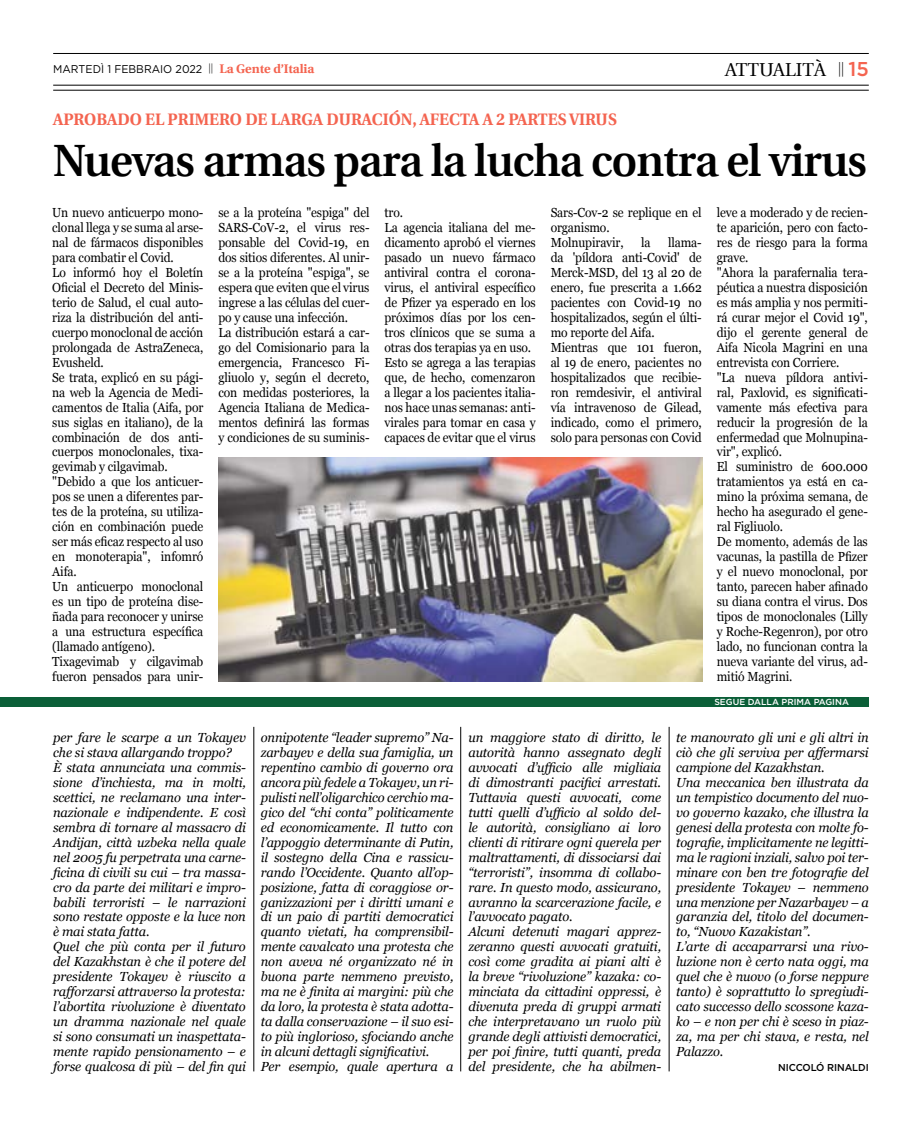
<style>
.page{position:relative;width:922px;height:1125px;background:#fff}
.page>*{position:absolute;margin:0;border:0;box-sizing:border-box;transform-origin:0 0}
.t1{font:600 45.25px "Utopia";letter-spacing:-.02em;color:#000;scale:.96 1}
.t2{font:18.75px "Utopia";color:#000}
.t3{font:700 16.62px "Utopia";color:#f46450;scale:.95 1}
.t4{font:italic 13.12px/14.9px "Georgia";letter-spacing:-.01em;color:#000}
.t5{font:13.12px/14.9px "Georgia";letter-spacing:-.01em;color:#000;scale:.92 1}
.t6{font:11.25px "Gotham";color:#000;scale:.95 1}
.t7{font:500 10px "Gotham";letter-spacing:-.01em;color:#000}
.t8{font:500 8.75px "Gotham";color:#fff}
.s1{font-family:"Utopia";font-weight:700;font-size:12.5px;color:#f46450}
.s2{font-family:"Gotham";font-weight:500;font-size:20px;color:#f46450}
</style>
<div class="page">
<hr style="left:53px;top:53px;width:815px;height:1px;background:#000">
<hr style="left:53px;top:90px;width:815px;height:1px;background:#000">
<hr style="left:53px;top:85px;width:815px;height:1px;background:#000">
<div style="left:0;top:697px;width:868px;height:10px;background:#0b5f38"></div>
<hr style="left:253px;top:727px;width:1px;height:344px;background:#000">
<hr style="left:460px;top:727px;width:1px;height:344px;background:#000">
<hr style="left:668px;top:727px;width:1px;height:344px;background:#000">
<img style="left:218px;top:457px;width:484px;height:225px">
<p class="t6" style="left:53px;top:62px;width:276px">MARTEDÌ 1 FEBBRAIO 2022 <sup>||</sup> <span class="s1">La Gente d’Italia</span></p>
<h2 class="t2" style="left:724px;top:59px;width:145px">ATTUALITÀ <sup>||</sup> <span class="s2">15</span></h2>
<p class="t3" style="left:53px;top:110px;width:594px">APROBADO EL PRIMERO DE LARGA DURACIÓN, AFECTA A 2 PARTES VIRUS</p>
<h1 class="t1" style="left:53px;top:135px;width:848px">Nuevas armas para la lucha contra el virus</h1>
<p class="t5" style="left:52px;top:205px;width:166px">Un nuevo anticuerpo mono&shy;clonal llega y se suma al arse&shy;nal de fármacos disponibles para combatir el Covid.<br>Lo informó hoy el Boletín<br>Oficial el Decreto del Minis&shy;terio de Salud, el cual auto&shy;riza la distribución del anti&shy;cuerpo monoclonal de acción prolongada de AstraZeneca,<br>Evusheld.<br>Se trata, explicó en su pági&shy;na web la Agencia de Medi&shy;camentos de Italia (Aifa, por sus siglas en italiano), de la combinación de dos anti&shy;cuerpos monoclonales, tixa&shy;gevimab y cilgavimab. "Debido a que los anticuer&shy;pos se unen a diferentes par&shy;tes de la proteína, su utiliza&shy;ción en combinación puede ser más eficaz respecto al uso en monoterapia", infomró<br>Aifa.<br>Un anticuerpo monoclonal es un tipo de proteína dise&shy;ñada para reconocer y unirse a una estructura específica (llamado antígeno).<br>Tixagevimab y cilgavimab fueron pensados para unir-</p>
<p class="t5" style="left:218px;top:205px;width:166px">se a la proteína "espiga" del<br>SARS-CoV-2, el virus res&shy;ponsable del Covid-19, en dos sitios diferentes. Al unir&shy;se a la proteína "espiga", se espera que eviten que el virus ingrese a las células del cuer&shy;po y cause una infección.<br>La distribución estará a car&shy;go del Comisionario para la emergencia, Francesco Fi&shy;gliuolo y, según el decreto, con medidas posteriores, la<br>Agencia Italiana de Medica&shy;mentos definirá las formas y condiciones de su suminis-</p>
<p class="t5" style="left:384px;top:205px;width:166px">tro.<br>La agencia italiana del me&shy;dicamento aprobó el viernes pasado un nuevo fármaco antiviral contra el corona&shy;virus, el antiviral específico de Pfizer ya esperado en los próximos días por los cen&shy;tros clínicos que se suma a otras dos terapias ya en uso.<br>Esto se agrega a las terapias que, de hecho, comenzaron a llegar a los pacientes italia&shy;nos hace unas semanas: anti&shy;virales para tomar en casa y capaces de evitar que el virus</p>
<p class="t5" style="left:550px;top:205px;width:166px">Sars-Cov-2 se replique en el organismo.<br>Molnupiravir,</p>
<p class="t5" style="left:550px;top:235px;width:166px;text-indent:117px">llama&shy;da 'píldora anti-Covid' de<br>Merck-MSD, del 13 al 20 de enero, fue prescrita a 1.662 pacientes con Covid-19 no hospitalizados, según el últi&shy;mo reporte del Aifa.<br>Mientras que 101 fueron, al 19 de enero, pacientes no hospitalizados que recibie&shy;ron remdesivir, el antiviral vía intravenoso de Gilead, indicado, como el primero, solo para personas con Covid</p>
<p class="t5" style="left:641px;top:235px;width:12px">la</p>
<p class="t5" style="left:716px;top:205px;width:166px">leve a moderado y de recien&shy;te aparición, pero con facto&shy;res de riesgo para la forma grave.<br>"Ahora la parafernalia tera&shy;péutica a nuestra disposición es más amplia y nos permiti&shy;rá curar mejor el Covid 19", dijo el gerente general de<br>Aifa Nicola Magrini en una entrevista con Corriere.<br>"La nueva píldora antivi&shy;ral, Paxlovid, es significati&shy;vamente más efectiva para reducir la progresión de la enfermedad que Molnupina&shy;vir", explicó.<br>El suministro de 600.000 tratamientos ya está en ca&shy;mino la próxima semana, de hecho ha asegurado el gene&shy;ral Figliuolo.<br>De momento, además de las vacunas, la pastilla de Pfizer y el nuevo monoclonal, por tanto, parecen haber afinado su diana contra el virus. Dos tipos de monoclonales (Lilly y Roche-Regenron), por otro lado, no funcionan contra la nueva variante del virus, ad&shy;mitió Magrini.</p>
<p class="t8" style="left:714px;top:696px;width:136px">SEGUE DALLA PRIMA PAGINA</p>
<p class="t4" style="left:53px;top:730px;width:194px">per fare le scarpe a un Tokayev che si stava allargando troppo?<br>È stata annunciata una commis&shy;sione d’inchiesta, ma in molti, scettici, ne reclamano una inter&shy;nazionale e indipendente. E così sembra di tornare al massacro di<br>Andijan, città uzbeka nella quale nel 2005 fu perpetrata una carne&shy;ficina di civili su cui – tra massa&shy;cro da parte dei militari e impro&shy;babili terroristi – le narrazioni sono restate opposte e la luce non è mai stata fatta.<br>Quel che più conta per il futuro del Kazakhstan è che il potere del presidente Tokayev è riuscito a rafforzarsi attraverso la protesta: l’abortita rivoluzione è diventato un dramma nazionale nel quale si sono consumati un inaspettata&shy;mente rapido pensionamento – e forse qualcosa di più – del fin qui</p>
<p class="t4" style="left:261px;top:730px;width:194px">onnipotente “leader supremo” Na&shy;zarbayev e della sua famiglia, un repentino cambio di governo ora ancora più fedele a Tokayev, un ri&shy;pulisti nell’oligarchico cerchio ma&shy;gico del “chi conta” politicamente ed economicamente. Il tutto con l’appoggio determinante di Putin, il sostegno della Cina e rassicu&shy;rando l’Occidente. Quanto all’op&shy;posizione, fatta di coraggiose or&shy;ganizzazioni per i diritti umani e di un paio di partiti democratici quanto vietati, ha comprensibil&shy;mente cavalcato una protesta che non aveva né organizzato né in buona parte nemmeno previsto, ma ne è finita ai margini: più che da loro, la protesta è stata adotta&shy;ta dalla conservazione – il suo esi&shy;to più inglorioso, sfociando anche in alcuni dettagli significativi.<br>Per esempio, quale apertura a</p>
<p class="t4" style="left:468px;top:730px;width:194px">un maggiore stato di diritto, le autorità hanno assegnato degli avvocati d’ufficio alle migliaia di dimostranti pacifici arrestati.<br>Tuttavia questi avvocati, come tutti quelli d’ufficio al soldo del&shy;le autorità, consigliano ai loro clienti di ritirare ogni querela per maltrattamenti, di dissociarsi dai “terroristi”, insomma di collabo&shy;rare. In questo modo, assicurano, avranno la scarcerazione facile, e l’avvocato pagato.<br>Alcuni detenuti magari apprez&shy;zeranno questi avvocati gratuiti, così come gradita ai piani alti è la breve “rivoluzione” kazaka: co&shy;minciata da cittadini oppressi, è divenuta preda di gruppi armati che interpretavano un ruolo più grande degli attivisti democratici, per poi finire, tutti quanti, preda del presidente, che ha abilmen-</p>
<p class="t4" style="left:676px;top:730px;width:194px">te manovrato gli uni e gli altri in ciò che gli serviva per affermarsi campione del Kazakhstan.<br>Una meccanica ben illustrata da un tempistico documento del nuo&shy;vo governo kazako, che illustra la genesi della protesta con molte fo&shy;tografie, implicitamente ne legitti&shy;ma le ragioni inziali, salvo poi ter&shy;minare con ben tre fotografie del presidente Tokayev – nemmeno una menzione per Nazarbayev – a garanzia del, titolo del documen&shy;to, “Nuovo Kazakistan”.<br>L’arte di accaparrarsi una rivo&shy;luzione non è certo nata oggi, ma quel che è nuovo (o forse neppure tanto) è soprattutto lo spregiudi&shy;cato successo dello scossone kaza&shy;ko – e non per chi è sceso in piaz&shy;za, ma per chi stava, e resta, nel<br>Palazzo.</p>
<p class="t7" style="left:778px;top:1061px;width:92px">NICCOLÓ RINALDI</p>
</div>
